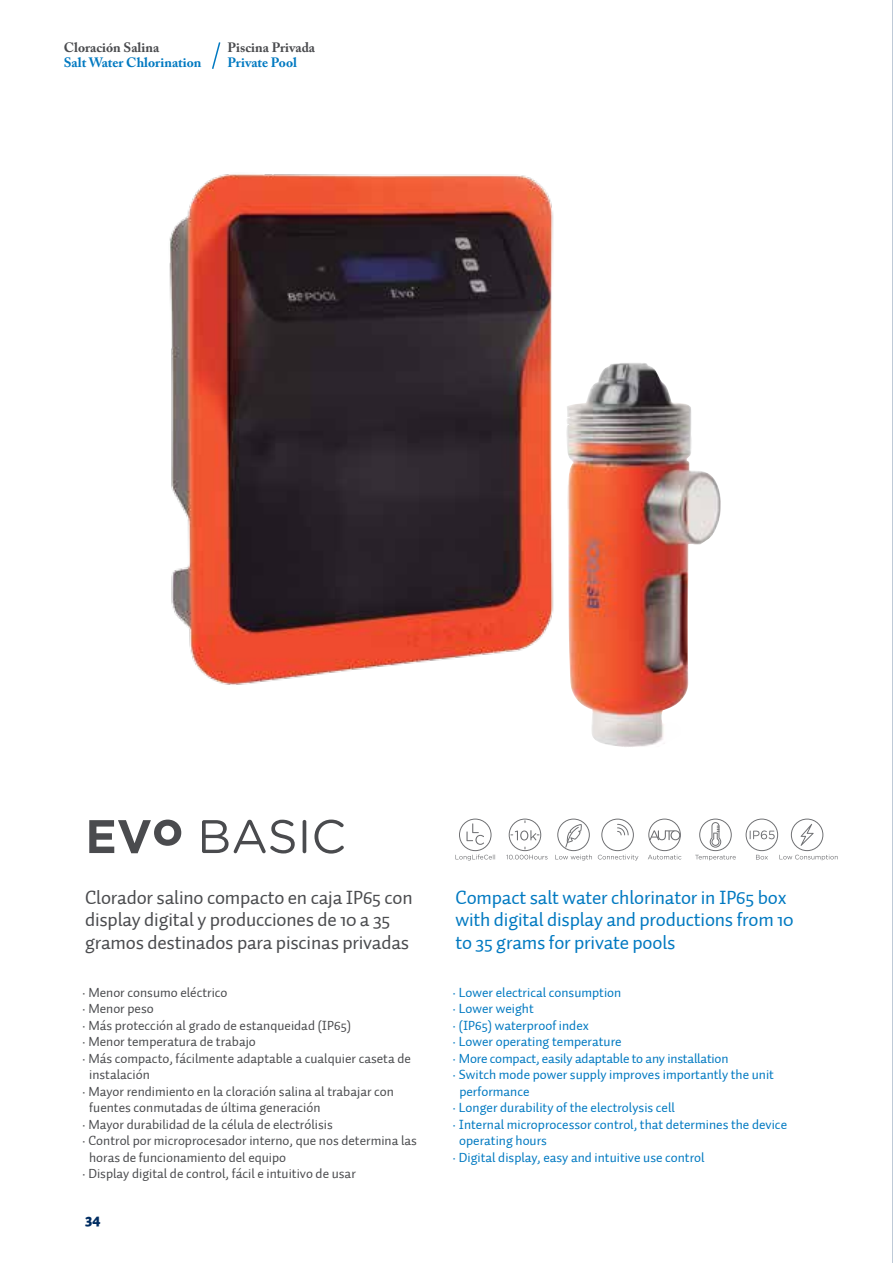
<style>
.page{position:relative;width:893px;height:1263px;background:#fff}
.page>*{position:absolute;margin:0;border:0;box-sizing:border-box;transform-origin:0 0}
.t1{font:19.5px/22.5px "Auto 1";letter-spacing:-.01em;color:#4a4b4e}
.t2{font:19.5px/22.5px "Auto 1";letter-spacing:-.01em;color:#0079c1}
.t3{font:900 15px "Auto 1";color:#002d62}
.t4{font:13.5px "Auto 1";color:#4a4b4e}
.t5{font:13.5px "Auto 1";color:#0079c1}
.t6{font:700 13.5px "Adobe Caslon Pro";color:#0079c1}
.t7{font:700 13.5px "Adobe Caslon Pro";color:#4a4b4e}
</style>
<div class="page">
<svg style="left:212px;top:42px;width:9px;height:27px"></svg>
<svg style="left:89px;top:819px;width:92px;height:34px"></svg>
<svg style="left:202px;top:820px;width:93px;height:33px"></svg>
<hr style="left:303px;top:820px;width:3px;height:33px;background:#4a4b4e;border-radius:2px">
<svg style="left:314px;top:819px;width:30px;height:34px"></svg>
<img style="left:169px;top:174px;width:385px;height:511px">
<img style="left:566px;top:363px;width:155px;height:384px">
<svg style="left:598px;top:819px;width:40px;height:41px"></svg>
<svg style="left:455px;top:818px;width:41px;height:42px"></svg>
<svg style="left:648px;top:818px;width:33px;height:41px"></svg>
<svg style="left:695px;top:818px;width:41px;height:42px"></svg>
<svg style="left:506px;top:818px;width:41px;height:42px"></svg>
<svg style="left:555px;top:818px;width:37px;height:42px"></svg>
<svg style="left:746px;top:818px;width:92px;height:42px"></svg>
<hr style="left:892px;top:0;width:1px;height:1263px;background:#002d62">
<p class="t7" style="left:64px;top:40px;width:97px">Cloración Salina</p>
<p class="t6" style="left:64px;top:55px;width:139px">Salt Water Chlorination</p>
<p class="t7" style="left:227px;top:40px;width:89px">Piscina Privada</p>
<p class="t6" style="left:227px;top:55px;width:71px">Private Pool</p>
<h1 class="t1" style="left:85px;top:886px;width:329px">Clorador salino compacto en caja IP65 con display digital y producciones de 10 a 35 gramos destinados para piscinas privadas</h1>
<h1 class="t2" style="left:455px;top:886px;width:340px">Compact salt water chlorinator in IP65 box with digital display and productions from 10 to 35 grams for private pools</h1>
<p class="t4" style="left:82px;top:984px;width:147px">· Menor consumo eléctrico</p>
<p class="t4" style="left:82px;top:1000px;width:73px">· Menor peso</p>
<p class="t4" style="left:82px;top:1017px;width:270px">· Más protección al grado de estanqueidad (IP65)</p>
<p class="t4" style="left:82px;top:1033px;width:175px">· Menor temperatura de trabajo</p>
<p class="t4" style="left:82px;top:1050px;width:330px">· Más compacto, fácilmente adaptable a cualquier caseta de</p>
<p class="t4" style="left:89px;top:1066px;width:62px">instalación</p>
<p class="t4" style="left:82px;top:1083px;width:313px">· Mayor rendimiento en la cloración salina al trabajar con</p>
<p class="t4" style="left:89px;top:1099px;width:233px">fuentes conmutadas de última generación</p>
<p class="t4" style="left:82px;top:1116px;width:252px">· Mayor durabilidad de la célula de electrólisis</p>
<p class="t4" style="left:82px;top:1132px;width:336px">· Control por microprocesador interno, que nos determina las</p>
<p class="t4" style="left:89px;top:1149px;width:199px">horas de funcionamiento del equipo</p>
<p class="t4" style="left:82px;top:1165px;width:275px">· Display digital de control, fácil e intuitivo de usar</p>
<p class="t3" style="left:85px;top:1208px;width:17px">34</p>
<p class="t5" style="left:453px;top:984px;width:170px">· Lower electrical consumption</p>
<p class="t5" style="left:453px;top:1000px;width:83px">· Lower weight</p>
<p class="t5" style="left:453px;top:1017px;width:138px">· (IP65) waterproof index</p>
<p class="t5" style="left:453px;top:1033px;width:170px">· Lower operating temperature</p>
<p class="t5" style="left:453px;top:1050px;width:277px">· More compact, easily adaptable to any installation</p>
<p class="t5" style="left:453px;top:1066px;width:323px">· Switch mode power supply improves importantly the unit</p>
<p class="t5" style="left:459px;top:1083px;width:72px">performance</p>
<p class="t5" style="left:453px;top:1099px;width:224px">· Longer durability of the electrolysis cell</p>
<p class="t5" style="left:453px;top:1116px;width:336px">· Internal microprocessor control, that determines the device</p>
<p class="t5" style="left:459px;top:1132px;width:89px">operating hours</p>
<p class="t5" style="left:453px;top:1149px;width:253px">· Digital display, easy and intuitive use control</p>
</div>
